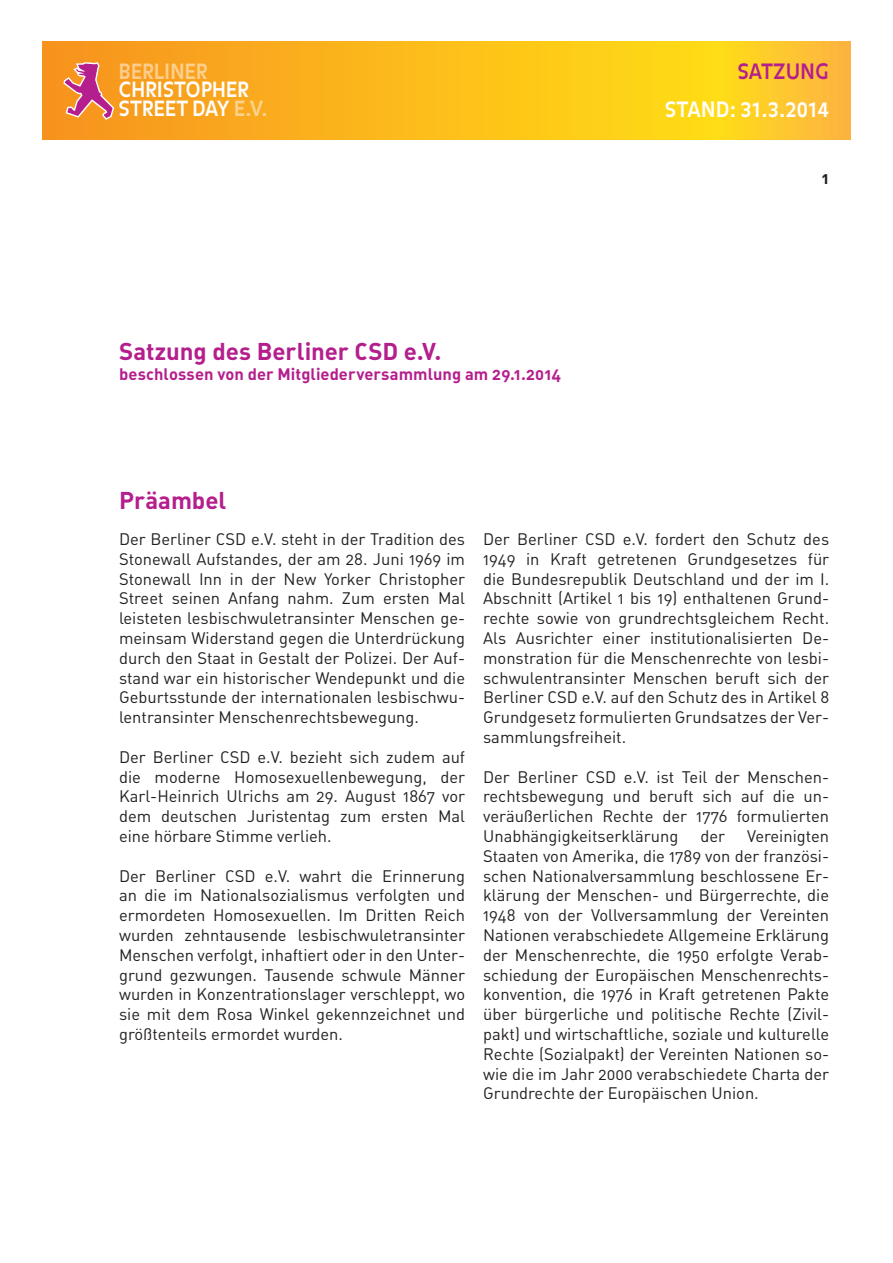
<style>
.page{position:relative;width:893px;height:1263px;background:#fff}
.page>*{position:absolute;margin:0;border:0;box-sizing:border-box;transform-origin:0 0}
.t1{font:24px "DIN Bold Alternate";color:#b41e8d}
.t2{font:700 21px "Balance";letter-spacing:-.01em;color:#fff;scale:.92 1}
.t3{font:700 21px "Balance";color:#b41e8d;scale:.92 1}
.t4{font:700 20.85px/18.5px "Balance";letter-spacing:-.01em;color:#fff;scale:.92 1}
.t5{font:700 20.85px "Balance";letter-spacing:-.01em;color:rgb(255 255 255/.5);scale:.92 1}
.t6{font:16.5px/19.8px "DIN Regular Alternate";color:#231f20;text-align:justify}
.t7{font:16.5px "DIN Bold Alternate";letter-spacing:.005em;color:#b41e8d}
.t8{font:16.5px "DIN Bold Alternate";color:#231f20}
.s1{color:rgb(255 255 255/.5)}
</style>
<div class="page">
<svg style="left:43px;top:42px;width:807px;height:97px;background:#fcbb1d"></svg>
<svg style="left:63px;top:62px;width:51px;height:58px;background:#e17c5f"></svg>
<p class="t5" style="left:119px;top:59px;width:98px">BERLINER</p>
<p class="t4" style="left:119px;top:82px;width:163px">CHRISTOPHER<br>STREET DAY <span class="s1">E.V.</span></p>
<h1 class="t1" style="left:119px;top:336px;width:324px">Satzung des Berliner CSD e.V.</h1>
<p class="t7" style="left:119px;top:363px;width:444px">beschlossen von der Mitgliederversammlung am 29.1.2014</p>
<h1 class="t1" style="left:119px;top:485px;width:109px">Präambel</h1>
<p class="t3" style="left:737px;top:59px;width:101px">SATZUNG</p>
<p class="t2" style="left:665px;top:97px;width:180px">STAND: 31.3.2014</p>
<p class="t8" style="left:822px;top:167px;width:9px">1</p>
<p class="t6" style="left:119px;top:529px;width:348px">Der Berliner CSD e.V. steht in der Tradition des Stonewall Aufstandes, der am 28. Juni 1969 im Stonewall Inn in der New Yorker Christopher Street seinen Anfang nahm. Zum ersten Mal leisteten lesbischwuletransinter Menschen ge&shy;meinsam Widerstand gegen die Unterdrückung durch den Staat in Gestalt der Polizei. Der Auf&shy;stand war ein historischer Wendepunkt und die Geburtsstunde der internationalen lesbischwu&shy;lentransinter Menschenrechtsbewegung.</p>
<p class="t6" style="left:119px;top:747px;width:348px">Der Berliner CSD e.V. bezieht sich zudem auf die moderne Homosexuellenbewegung, der Karl-Heinrich Ulrichs am 29. August 1867 vor dem deutschen Juristentag zum ersten Mal eine hörbare Stimme verlieh.</p>
<p class="t6" style="left:119px;top:865px;width:348px">Der Berliner CSD e.V. wahrt die Erinnerung an die im Nationalsozialismus verfolgten und ermordeten Homosexuellen. Im Dritten Reich wurden zehntausende lesbischwuletransinter Menschen verfolgt, inhaftiert oder in den Unter&shy;grund gezwungen. Tausende schwule Männer wurden in Konzentrationslager verschleppt, wo sie mit dem Rosa Winkel gekennzeichnet und größtenteils ermordet wurden.</p>
<p class="t6" style="left:483px;top:529px;width:348px">Der Berliner CSD e.V. fordert den Schutz des 1949 in Kraft getretenen Grundgesetzes für die Bundesrepublik Deutschland und der im I.<br>Abschnitt (Artikel 1 bis 19) enthaltenen Grund&shy;rechte sowie von grundrechtsgleichem Recht.<br>Als Ausrichter einer institutionalisierten De&shy;monstration für die Menschenrechte von lesbi&shy;schwulentransinter Menschen beruft sich der Berliner CSD e.V. auf den Schutz des in Artikel 8<br>Grundgesetz formulierten Grundsatzes der Ver&shy;sammlungsfreiheit.</p>
<p class="t6" style="left:483px;top:766px;width:348px">Der Berliner CSD e.V. ist Teil der Menschen&shy;rechtsbewegung und beruft sich auf die un&shy;veräußerlichen Rechte der 1776 formulierten Unabhängigkeitserklärung</p>
<p class="t6" style="left:483px;top:826px;width:348px;text-indent:264px">Vereinigten Staaten von Amerika, die 1789 von der französi&shy;schen Nationalversammlung beschlossene Er&shy;klärung der Menschen- und Bürgerrechte, die 1948 von der Vollversammlung der Vereinten Nationen verabschiedete Allgemeine Erklärung der Menschenrechte, die 1950 erfolgte Verab&shy;schiedung der Europäischen Menschenrechts&shy;konvention, die 1976 in Kraft getretenen Pakte über bürgerliche und politische Rechte (Zivil&shy;pakt) und wirtschaftliche, soziale und kulturelle Rechte (Sozialpakt) der Vereinten Nationen so&shy;wie die im Jahr 2000 verabschiedete Charta der Grundrechte der Europäischen Union.</p>
<p class="t6" style="left:700px;top:826px;width:26px">der</p>
</div>
